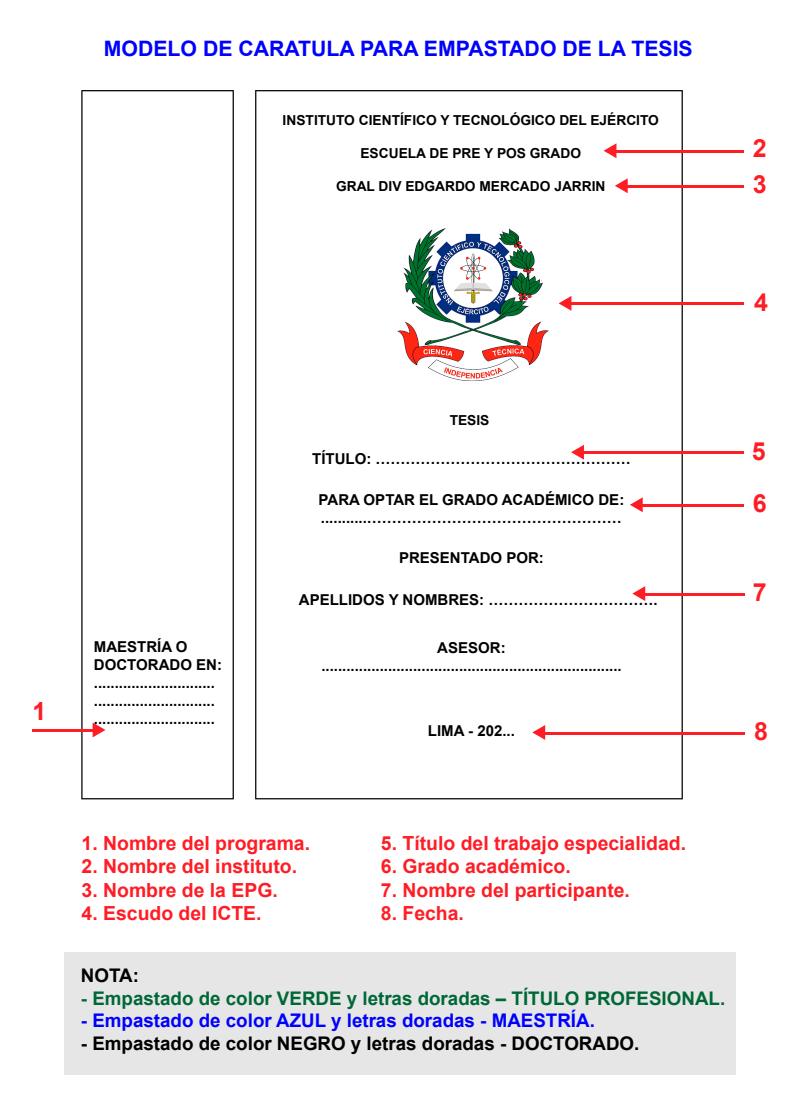
<style>
.page{position:relative;width:802px;height:1102px;background:#fff}
.page>*{position:absolute;margin:0;border:0;box-sizing:border-box;transform-origin:0 0}
.t1{font:700 25px/36.2px "Arial";color:#ff1d25}
.t2{font:700 21.25px "Arial";color:#00f}
.t3{font:700 19.38px "Arial";color:#ff1d25}
.t4{font:700 18.75px "Arial";color:#006837}
.t5{font:700 18.75px "Arial";color:#000}
.t6{font:700 18.75px "Arial";color:#00f}
.t7{font:700 15px/18px "Arial";color:#000}
.t8{font:700 13.75px "Arial";color:#000}
</style>
<div class="page">
<div style="left:64px;top:951px;width:671px;height:123px;background:#e6e6e6"></div>
<svg style="left:81px;top:90px;width:153px;height:709px"></svg>
<svg style="left:255px;top:90px;width:427px;height:709px"></svg>
<img style="left:392px;top:222px;width:164px;height:163px">
<hr style="left:32px;top:729px;width:62px;height:2px;background:#ff1d25">
<hr style="left:615px;top:150px;width:129px;height:2px;background:#ff1d25">
<svg style="left:93px;top:722px;width:12px;height:15px"></svg>
<svg style="left:603px;top:143px;width:13px;height:15px"></svg>
<hr style="left:626px;top:185px;width:118px;height:3px;background:#ff1d25">
<svg style="left:615px;top:178px;width:12px;height:15px"></svg>
<hr style="left:570px;top:302px;width:174px;height:3px;background:#ff1d25">
<svg style="left:558px;top:296px;width:13px;height:15px"></svg>
<hr style="left:582px;top:451px;width:162px;height:3px;background:#ff1d25">
<svg style="left:571px;top:444px;width:13px;height:15px"></svg>
<hr style="left:641px;top:504px;width:103px;height:2px;background:#ff1d25">
<svg style="left:630px;top:497px;width:12px;height:15px"></svg>
<hr style="left:644px;top:592px;width:100px;height:3px;background:#ff1d25">
<svg style="left:632px;top:586px;width:13px;height:15px"></svg>
<hr style="left:544px;top:731px;width:200px;height:3px;background:#ff1d25">
<svg style="left:532px;top:724px;width:13px;height:15px"></svg>
<h2 class="t2" style="left:104px;top:33px;width:590px">MODELO DE CARATULA PARA EMPASTADO DE LA TESIS</h2>
<p class="t8" style="left:283px;top:111px;width:378px">INSTITUTO CIENTÍFICO Y TECNOLÓGICO DEL EJÉRCITO</p>
<p class="t8" style="left:360px;top:144px;width:222px">ESCUELA DE PRE Y POS GRADO</p>
<p class="t8" style="left:336px;top:177px;width:271px">GRAL DIV EDGARDO MERCADO JARRIN</p>
<h1 class="t1" style="left:753px;top:130px;width:15px">2<br>3</h1>
<h1 class="t1" style="left:754px;top:284px;width:15px">4</h1>
<h1 class="t1" style="left:33px;top:693px;width:15px">1</h1>
<p class="t7" style="left:94px;top:638px;width:130px">MAESTRÍA O<br>DOCTORADO EN: ............................. ............................. .............................</p>
<p class="t8" style="left:449px;top:411px;width:41px">TESIS</p>
<p class="t7" style="left:312px;top:449px;width:320px">TÍTULO: ……………………………………………</p>
<p class="t7" style="left:318px;top:491px;width:307px">PARA OPTAR EL GRADO ACADÉMICO DE: ...........……………………………………………</p>
<p class="t7" style="left:399px;top:548px;width:146px">PRESENTADO POR:</p>
<p class="t7" style="left:299px;top:590px;width:360px">APELLIDOS Y NOMBRES: …………………………….</p>
<p class="t7" style="left:321px;top:638px;width:302px;text-align:center">ASESOR: ........................................................................</p>
<p class="t7" style="left:428px;top:722px;width:88px">LIMA - 202...</p>
<h1 class="t1" style="left:751px;top:424px;width:17px;line-height:52.5px">5<br>6</h1>
<h1 class="t1" style="left:753px;top:574px;width:15px">7</h1>
<h1 class="t1" style="left:754px;top:713px;width:15px">8</h1>
<p class="t3" style="left:82px;top:829px;width:230px">1. Nombre del programa.</p>
<p class="t3" style="left:381px;top:829px;width:307px">5. Título del trabajo especialidad.</p>
<p class="t3" style="left:82px;top:852px;width:217px">2. Nombre del instituto.</p>
<p class="t3" style="left:381px;top:852px;width:191px">6. Grado académico.</p>
<p class="t3" style="left:82px;top:876px;width:198px">3. Nombre de la EPG.</p>
<p class="t3" style="left:381px;top:876px;width:250px">7. Nombre del participante.</p>
<p class="t3" style="left:82px;top:899px;width:181px">4. Escudo del ICTE.</p>
<p class="t3" style="left:381px;top:899px;width:85px">8. Fecha.</p>
<p class="t5" style="left:81px;top:962px;width:59px">NOTA:</p>
<p class="t4" style="left:81px;top:984px;width:645px">- Empastado de color VERDE y letras doradas – TÍTULO PROFESIONAL.</p>
<p class="t6" style="left:81px;top:1007px;width:515px">- Empastado de color AZUL y letras doradas - MAESTRÍA.</p>
<p class="t5" style="left:81px;top:1029px;width:560px">- Empastado de color NEGRO y letras doradas - DOCTORADO.</p>
</div>
